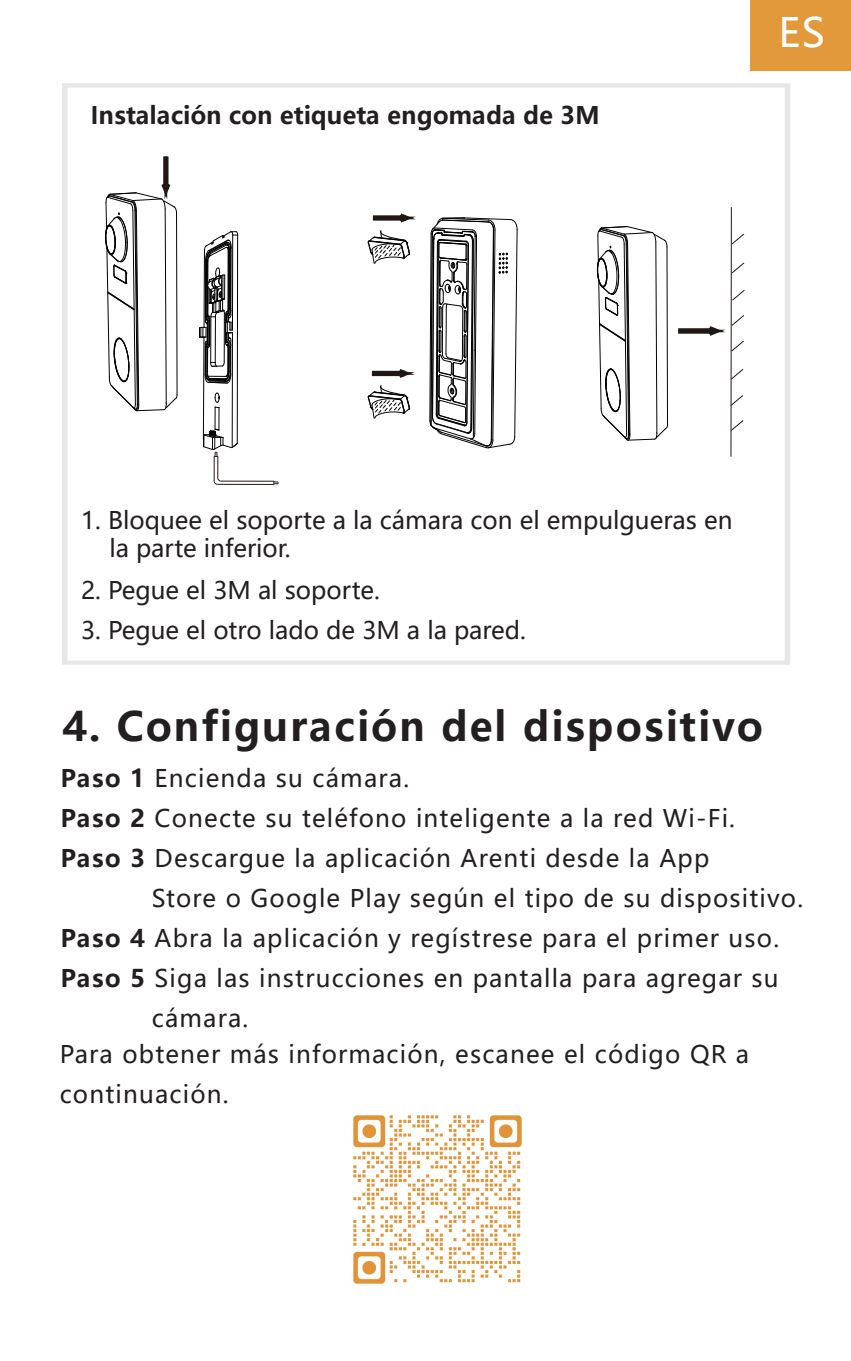
<style>
.page{position:relative;width:851px;height:1361px;background:#fff}
.page>*{position:absolute;margin:0;border:0;box-sizing:border-box;transform-origin:0 0}
.t1{font:700 40px "Microsoft Ya Hei UI";letter-spacing:.05em;color:#231f20}
.t2{font:40px "Microsoft Ya Hei UI";color:#fff}
.t3{font:24px/40px "Microsoft Ya Hei UI";letter-spacing:.05em;color:#231f20}
.t4{font:24px/28px "Microsoft Ya Hei UI";color:#231f20}
.t5{font:700 24px "Microsoft Ya Hei UI";color:#231f20}
.s1{font-family:"All Round Gothic W01";font-weight:600;font-size:32px}
.s2{font-weight:700}
</style>
<div class="page">
<div style="left:750px;top:0;width:100px;height:70px;background:#e1993c"></div>
<svg style="left:62px;top:83px;width:728px;height:582px"></svg>
<hr style="left:220px;top:480px;width:54px;height:2px;background:#211814">
<hr style="left:217px;top:484px;width:57px;height:1px;background:#211814">
<svg style="left:273px;top:480px;width:6px;height:5px"></svg>
<hr style="left:231px;top:333px;width:2px;height:114px;background:#030303">
<hr style="left:218px;top:408px;width:2px;height:22px;background:#030303">
<hr style="left:214px;top:407px;width:2px;height:22px;background:#030303">
<hr style="left:203px;top:337px;width:2px;height:102px;background:#030303">
<svg style="left:202px;top:428px;width:37px;height:57px"></svg>
<hr style="left:236px;top:235px;width:2px;height:208px;background:#030303">
<svg style="left:199px;top:226px;width:39px;height:183px"></svg>
<svg style="left:104px;top:152px;width:74px;height:267px"></svg>
<svg style="left:367px;top:210px;width:151px;height:239px"></svg>
<svg style="left:596px;top:225px;width:72px;height:223px"></svg>
<hr style="left:730px;top:207px;width:2px;height:250px;background:#211814">
<svg style="left:730px;top:233px;width:15px;height:12px"></svg>
<svg style="left:730px;top:262px;width:15px;height:12px"></svg>
<svg style="left:731px;top:289px;width:14px;height:12px"></svg>
<svg style="left:729px;top:368px;width:15px;height:12px"></svg>
<svg style="left:729px;top:394px;width:14px;height:13px"></svg>
<svg style="left:730px;top:419px;width:14px;height:12px"></svg>
<svg style="left:674px;top:314px;width:70px;height:38px"></svg>
<img style="left:353px;top:1115px;width:169px;height:169px">
<p class="t5" style="left:91px;top:99px;width:510px">Instalación con etiqueta engomada de 3M</p>
<h1 class="t2" style="left:778px;top:6px;width:48px">ES<span class="s1">EN</span></h1>
<p class="t4" style="left:109px;top:506px;width:624px;text-indent:-28px">1. Bloquee el soporte a la cámara con el empulgueras en la parte inferior.</p>
<p class="t4" style="left:81px;top:576px;width:300px">2. Pegue el 3M al soporte.</p>
<p class="t4" style="left:81px;top:615px;width:446px">3. Pegue el otro lado de 3M a la pared.</p>
<h1 class="t1" style="left:62px;top:699px;width:702px">4. Configuración del dispositivo</h1>
<p class="t3" style="left:60px;top:757px;width:676px"><span class="s2">Paso 1</span> Encienda su cámara.<br><span class="s2">Paso 2</span> Conecte su teléfono inteligente a la red Wi-Fi.<br><span class="s2">Paso 3</span> Descargue la aplicación Arenti desde la App</p>
<p class="t3" style="left:152px;top:877px;width:652px">Store o Google Play según el tipo de su dispositivo.</p>
<p class="t3" style="left:60px;top:917px;width:720px"><span class="s2">Paso 4</span> Abra la aplicación y regístrese para el primer uso.</p>
<p class="t3" style="left:60px;top:957px;width:719px"><span class="s2">Paso 5</span> Siga las instrucciones en pantalla para agregar su</p>
<p class="t3" style="left:152px;top:997px;width:98px">cámara.</p>
<p class="t3" style="left:60px;top:1034px;width:691px">Para obtener más información, escanee el código QR a continuación.</p>
</div>
